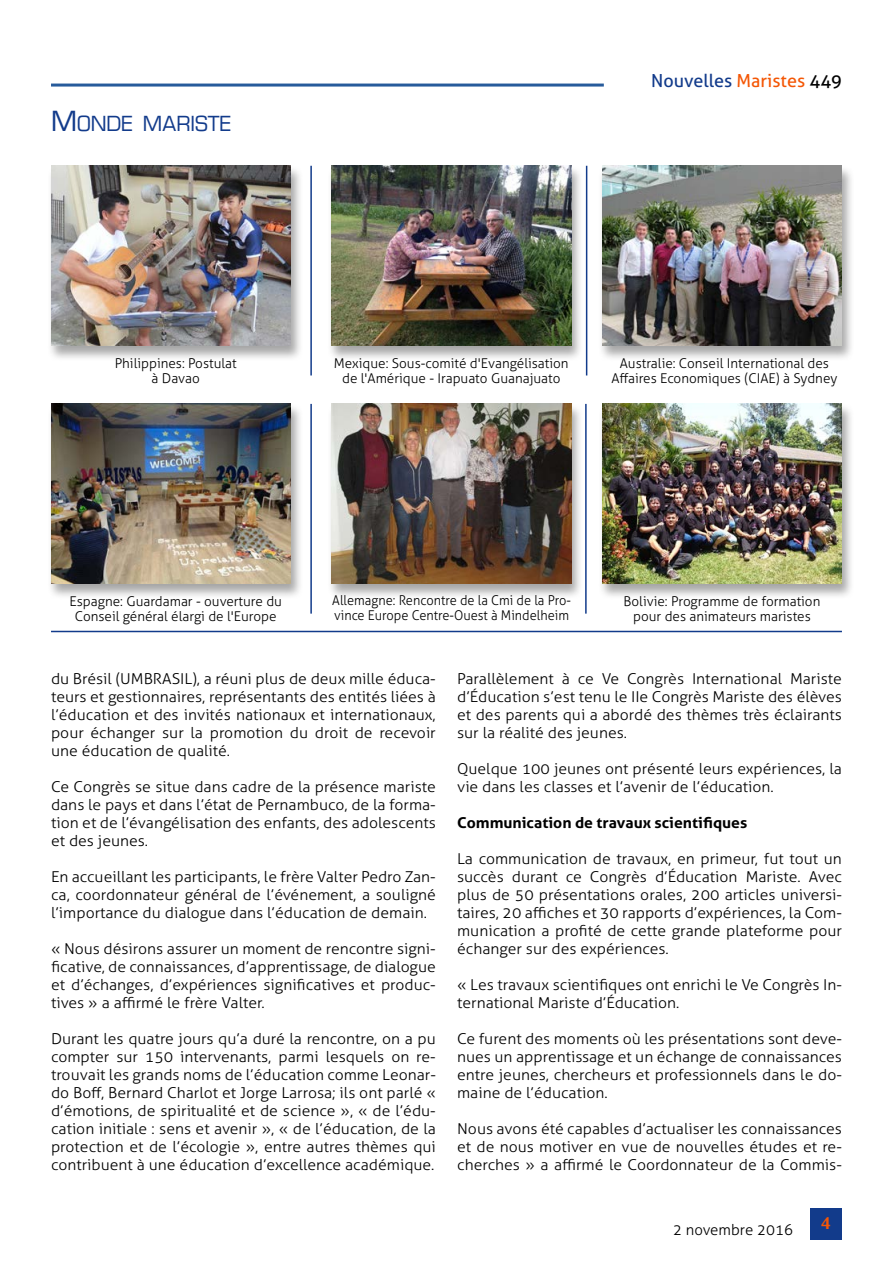
<style>
.page{position:relative;width:893px;height:1263px;background:#fff}
.page>*{position:absolute;margin:0;border:0;box-sizing:border-box;transform-origin:0 0}
.t1{font:20.25px "Eurostile";color:#123b8b}
.t2{font:18px "Aller";color:#123b8b}
.t3{font:700 18px "Novarese IT Cby BT";color:#f45706}
.t4{font:300 15px/18px "Aller";color:#000;text-align:justify;scale:1.05 1}
.t5{font:700 15px "Aller";color:#000;scale:1.05 1}
.t6{font:300 15px "Aller";color:#000}
.t7{font:300 13.5px/15px "Aller";color:#000;text-align:center}
.t8{font:300 13.5px/15px "Aller";color:#000;scale:.95 1}
.s1{font-size:27px}
.s2{color:#f45706}
.s3{color:#000}
</style>
<div class="page">
<hr style="left:51px;top:84px;width:553px;height:3px;background:#275b9b">
<div style="left:810px;top:1208px;width:32px;height:31px;background:#123b8b"></div>
<div style="left:598px;top:164px;width:257px;height:198px;background:#000;opacity:.35"></div>
<img style="left:602px;top:166px;width:240px;height:180px">
<div style="left:327px;top:164px;width:257px;height:198px;background:#000;opacity:.35"></div>
<img style="left:331px;top:166px;width:240px;height:180px">
<div style="left:47px;top:164px;width:257px;height:198px;background:#000;opacity:.35"></div>
<img style="left:51px;top:166px;width:240px;height:180px">
<div style="left:598px;top:403px;width:257px;height:197px;background:#000;opacity:.35"></div>
<img style="left:602px;top:404px;width:240px;height:180px">
<div style="left:327px;top:403px;width:257px;height:197px;background:#000;opacity:.35"></div>
<img style="left:331px;top:404px;width:240px;height:180px">
<div style="left:47px;top:403px;width:257px;height:197px;background:#000;opacity:.35"></div>
<img style="left:51px;top:404px;width:240px;height:180px">
<hr style="left:310px;top:166px;width:2px;height:209px;background:#123b8b">
<hr style="left:586px;top:166px;width:1px;height:209px;background:#123b8b">
<hr style="left:310px;top:404px;width:2px;height:210px;background:#123b8b">
<hr style="left:585px;top:404px;width:2px;height:210px;background:#123b8b">
<hr style="left:51px;top:631px;width:791px;height:1px;background:#123b8b">
<h1 class="t1" style="left:51px;top:111px;width:181px"><span class="s1">M</span> ONDE MARISTE</h1>
<p class="t2" style="left:651px;top:69px;width:192px">Nouvelles <span class="s2">Maristes</span> <span class="s3">449</span></p>
<p class="t7" style="left:115px;top:355px;width:123px">Philippines: Postulat à Davao</p>
<p class="t7" style="left:334px;top:355px;width:236px">Mexique: Sous-comité d'Evangélisation de l'Amérique - Irapuato Guanajuato</p>
<p class="t7" style="left:611px;top:355px;width:227px">Australie: Conseil International des<br>Affaires Economiques (CIAE) à Sydney</p>
<p class="t7" style="left:70px;top:593px;width:214px">Espagne: Guardamar - ouverture du<br>Conseil général élargi de l'Europe</p>
<p class="t8" style="left:332px;top:593px;width:253px">Allemagne: Rencontre de la Cmi de la Pro&shy;vince Europe Centre-Ouest à Mindelheim</p>
<p class="t7" style="left:624px;top:593px;width:198px">Bolivie: Programme de formation pour des animateurs maristes</p>
<p class="t4" style="left:51px;top:670px;width:368px">du Brésil (UMBRASIL), a réuni plus de deux mille éduca&shy;teurs et gestionnaires, représentants des entités liées à l’éducation et des invités nationaux et internationaux, pour échanger sur la promotion du droit de recevoir une éducation de qualité.</p>
<p class="t4" style="left:51px;top:778px;width:368px">Ce Congrès se situe dans cadre de la présence mariste dans le pays et dans l’état de Pernambuco, de la forma&shy;tion et de l’évangélisation des enfants, des adolescents et des jeunes.</p>
<p class="t4" style="left:51px;top:868px;width:368px">En accueillant les participants, le frère Valter Pedro Zan&shy;ca, coordonnateur général de l’événement, a souligné l’importance du dialogue dans l’éducation de demain.</p>
<p class="t4" style="left:51px;top:940px;width:368px">« Nous désirons assurer un moment de rencontre signi&shy;ficative, de connaissances, d’apprentissage, de dialogue et d’échanges, d’expériences significatives et produc&shy;tives » a affirmé le frère Valter.</p>
<p class="t4" style="left:51px;top:1030px;width:368px">Durant les quatre jours qu’a duré la rencontre, on a pu compter sur 150 intervenants, parmi lesquels on re&shy;trouvait les grands noms de l’éducation comme Leonar&shy;do Boff, Bernard Charlot et Jorge Larrosa; ils ont parlé « d’émotions, de spiritualité et de science », « de l’édu&shy;cation initiale : sens et avenir », « de l’éducation, de la protection et de l’écologie », entre autres thèmes qui contribuent à une éducation d’excellence académique.</p>
<p class="t4" style="left:457px;top:670px;width:368px">Parallèlement à ce Ve Congrès International Mariste d’Éducation s’est tenu le IIe Congrès Mariste des élèves et des parents qui a abordé des thèmes très éclairants sur la réalité des jeunes.</p>
<p class="t4" style="left:457px;top:760px;width:368px">Quelque 100 jeunes ont présenté leurs expériences, la vie dans les classes et l’avenir de l’éducation.</p>
<p class="t5" style="left:457px;top:813px;width:278px">Communication de travaux scientifiques</p>
<p class="t4" style="left:457px;top:850px;width:368px">La communication de travaux, en primeur, fut tout un succès durant ce Congrès d’Éducation Mariste. Avec plus de 50 présentations orales, 200 articles universi&shy;taires, 20 affiches et 30 rapports d’expériences, la Com&shy;munication a profité de cette grande plateforme pour échanger sur des expériences.</p>
<p class="t4" style="left:457px;top:976px;width:368px">« Les travaux scientifiques ont enrichi le Ve Congrès In&shy;ternational Mariste d’Éducation.</p>
<p class="t4" style="left:457px;top:1030px;width:368px">Ce furent des moments où les présentations sont deve&shy;nues un apprentissage et un échange de connaissances entre jeunes, chercheurs et professionnels dans le do&shy;maine de l’éducation.</p>
<p class="t4" style="left:457px;top:1120px;width:368px">Nous avons été capables d’actualiser les connaissances et de nous motiver en vue de nouvelles études et re&shy;cherches » a affirmé le Coordonnateur de la Commis-</p>
<p class="t6" style="left:673px;top:1220px;width:121px">2 novembre 2016</p>
<p class="t3" style="left:821px;top:1212px;width:12px">4</p>
</div>
